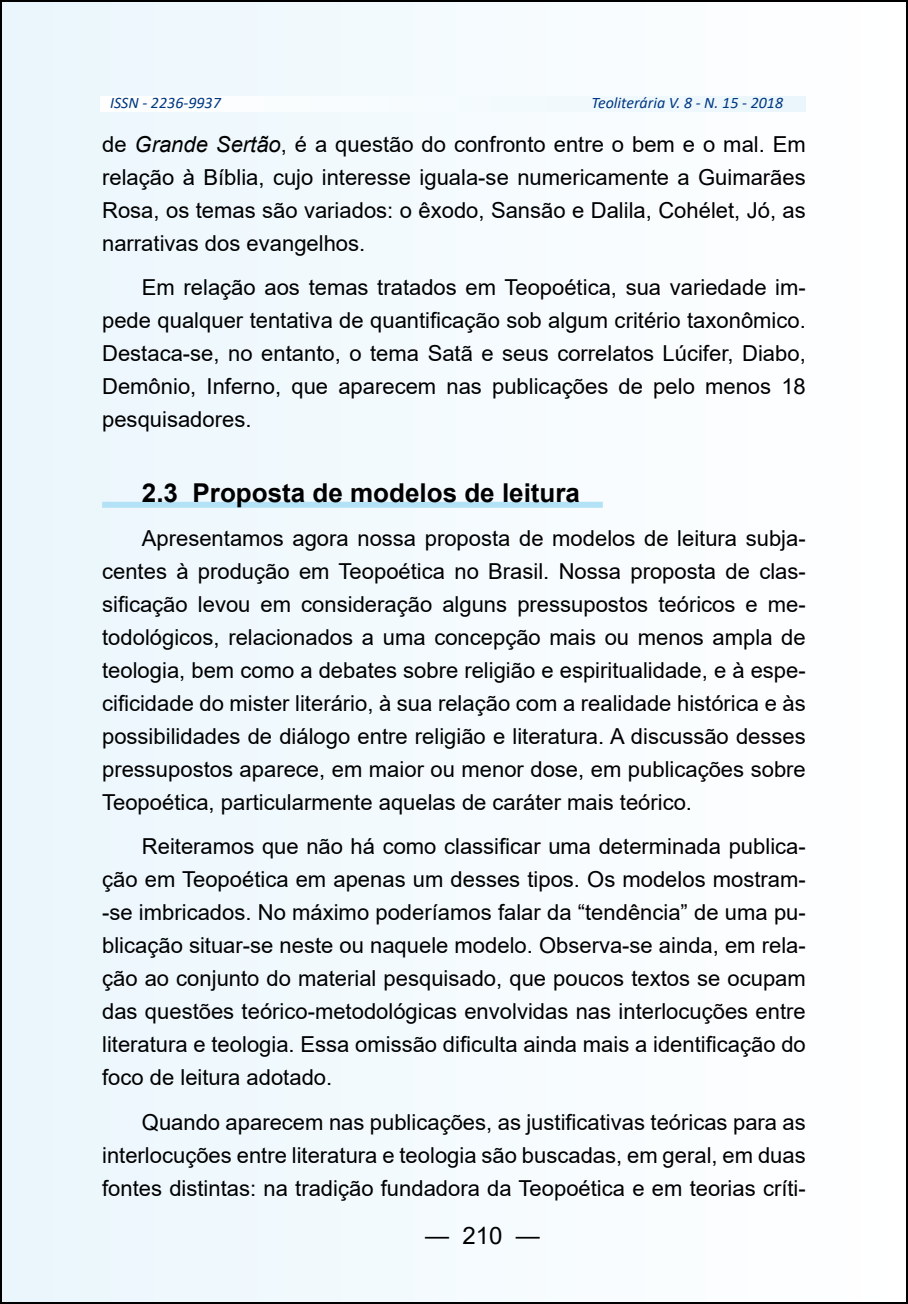
<style>
.page{position:relative;width:908px;height:1304px;background:#fff}
.page>*{position:absolute;margin:0;border:0;box-sizing:border-box;transform-origin:0 0}
.t1{font:700 26px "Arial";color:#000}
.t2{font:24px "Arial";color:#000}
.t3{font:22px/33px "Arial";color:#000;text-align:justify}
.t4{font:italic 16px "Calibri";color:#003882}
.s1{font-style:italic}
</style>
<div class="page">
<div style="left:1px;top:1px;width:905px;height:1302px;background:#f4fbfe"></div>
<div style="left:102px;top:502px;width:500px;height:6px;background:#b3e2f6"></div>
<p class="t4" style="left:110px;top:92px;width:112px">ISSN - 2236-9937</p>
<p class="t4" style="left:591px;top:92px;width:193px">Teoliterária V. 8 - N. 15 - 2018</p>
<p class="t3" style="left:102px;top:128px;width:705px">de <span class="s1">Grande Sertão</span>, é a questão do confronto entre o bem e o mal. Em relação à Bíblia, cujo interesse iguala-se numericamente a Guimarães Rosa, os temas são variados: o êxodo, Sansão e Dalila, Cohélet, Jó, as narrativas dos evangelhos.</p>
<p class="t3" style="left:102px;top:271px;width:704px;text-indent:40px">Em relação aos temas tratados em Teopoética, sua variedade im&shy;pede qualquer tentativa de quantificação sob algum critério taxonômico.<br>Destaca-se, no entanto, o tema Satã e seus correlatos Lúcifer, Diabo, Demônio, Inferno, que aparecem nas publicações de pelo menos 18 pesquisadores.</p>
<p class="t1" style="left:142px;top:474px;width:439px">2.3 Proposta de modelos de leitura</p>
<p class="t3" style="left:102px;top:522px;width:704px;text-indent:40px">Apresentamos agora nossa proposta de modelos de leitura subja&shy;centes à produção em Teopoética no Brasil. Nossa proposta de clas&shy;sificação levou em consideração alguns pressupostos teóricos e me&shy;todológicos, relacionados a uma concepção mais ou menos ampla de teologia, bem como a debates sobre religião e espiritualidade, e à espe&shy;cificidade do mister literário, à sua relação com a realidade histórica e às possibilidades de diálogo entre religião e literatura. A discussão desses pressupostos aparece, em maior ou menor dose, em publicações sobre Teopoética, particularmente aquelas de caráter mais teórico.</p>
<p class="t3" style="left:102px;top:830px;width:704px;text-indent:40px">Reiteramos que não há como classificar uma determinada publica&shy;ção em Teopoética em apenas um desses tipos. Os modelos mostram--se imbricados. No máximo poderíamos falar da “tendência” de uma pu&shy;blicação situar-se neste ou naquele modelo. Observa-se ainda, em rela&shy;ção ao conjunto do material pesquisado, que poucos textos se ocupam das questões teórico-metodológicas envolvidas nas interlocuções entre literatura e teologia. Essa omissão dificulta ainda mais a identificação do foco de leitura adotado.</p>
<p class="t3" style="left:102px;top:1105px;width:704px;text-indent:40px">Quando aparecem nas publicações, as justificativas teóricas para as interlocuções entre literatura e teologia são buscadas, em geral, em duas fontes distintas: na tradição fundadora da Teopoética e em teorias críti-</p>
<p class="t2" style="left:425px;top:1218px;width:116px">— 210 —</p>
</div>
